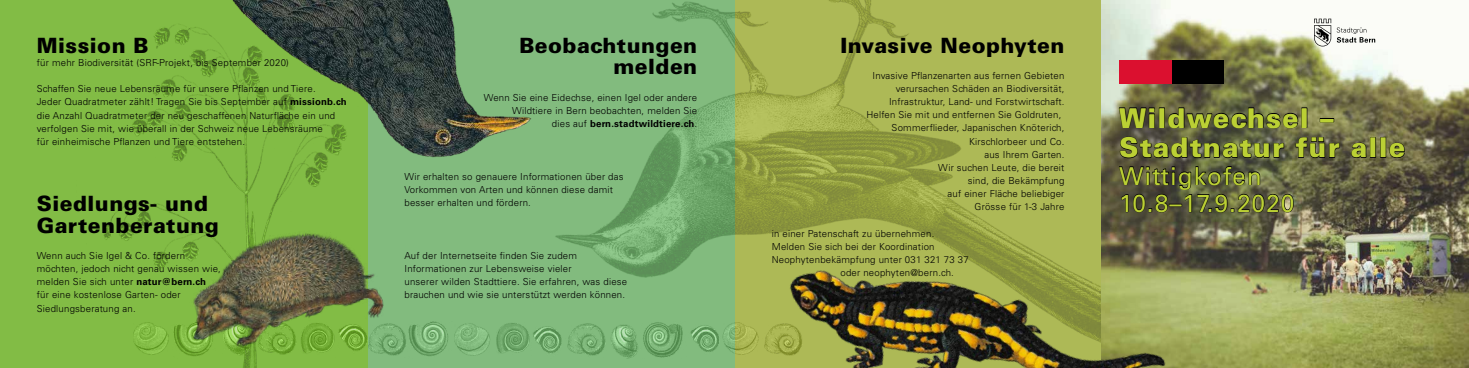
<style>
.page{position:relative;width:1469px;height:368px;background:#fff}
.page>*{position:absolute;margin:0;border:0;box-sizing:border-box;transform-origin:0 0}
.t1{font:900 27.12px/29.8px "Univers LT Std";letter-spacing:.04em;color:#bbd034}
.t2{font:24.5px/27.1px "Univers LT Std";letter-spacing:.04em;color:#bbd034}
.t3{font:900 21px/21.9px "Univers LT Std";letter-spacing:.02em;color:#000;text-align:right}
.t4{font:300 9.62px/13.1px "Univers LT Std";letter-spacing:.02em;color:#000}
.s1{font-weight:700}
</style>
<div class="page">
<div style="left:367px;top:0;width:367px;height:367px;background:#82bb7e"></div>
<div style="left:0;top:0;width:367px;height:367px;background:#82bc45"></div>
<img style="left:103px;top:188px;width:265px;height:179px">
<img style="left:132px;top:0;width:399px;height:188px">
<img style="left:555px;top:0;width:546px;height:321px">
<img style="left:1101px;top:0;width:367px;height:367px">
<img style="left:134px;top:321px;width:649px;height:36px">
<svg style="left:1118px;top:107px;width:37px;height:21px"></svg>
<div style="left:1158px;top:107px;width:6px;height:21px;border:1px solid #000"></div>
<svg style="left:1167px;top:107px;width:131px;height:21px;background:#505134"></svg>
<div style="left:1301px;top:107px;width:6px;height:21px;border:1px solid #000"></div>
<div style="left:1319px;top:118px;width:15px;height:4px;border:1px solid #000"></div>
<svg style="left:1119px;top:136px;width:165px;height:22px;background:#4a4b36"></svg>
<svg style="left:1294px;top:136px;width:45px;height:22px"></svg>
<svg style="left:1350px;top:142px;width:17px;height:16px"></svg>
<div style="left:1369px;top:137px;width:6px;height:20px;border:1px solid #000"></div>
<div style="left:1380px;top:137px;width:6px;height:20px;border:1px solid #000"></div>
<svg style="left:1388px;top:142px;width:17px;height:16px"></svg>
<svg style="left:1118px;top:165px;width:176px;height:47px;background:#515237"></svg>
<img style="left:783px;top:180px;width:388px;height:187px">
<div style="left:1170px;top:60px;width:53px;height:23px;background:#000"></div>
<div style="left:1119px;top:60px;width:52px;height:23px;background:#db102f"></div>
<svg style="left:1313px;top:19px;width:62px;height:27px"></svg>
<img style="left:171px;top:216px;width:216px;height:143px">
<h3 class="t3" style="left:37px;top:34px;width:113px">Mission B</h3>
<p class="t4" style="left:37px;top:56px;width:254px">für mehr Biodiversität (SRF-Projekt, bis September 2020)</p>
<p class="t4" style="left:37px;top:82px;width:311px">Schaffen Sie neue Lebensräume für unsere Pflanzen und Tiere.<br>Jeder Quadratmeter zählt! Tragen Sie bis September auf <span class="s1">missionb.ch </span>die Anzahl Quadratmeter der neu geschaffenen Naturfläche ein und verfolgen Sie mit, wie überall in der Schweiz neue Lebensräume<br>für einheimische Pflanzen und Tiere entstehen.</p>
<h3 class="t3" style="left:37px;top:191px;width:184px;text-align:left">Siedlungs- und<br>Gartenberatung</h3>
<p class="t4" style="left:37px;top:248px;width:186px">Wenn auch Sie Igel &amp; Co. fördern möchten, jedoch nicht genau wissen wie, melden Sie sich unter <span class="s1">natur@bern.ch<br></span>für eine kostenlose Garten- oder<br>Siedlungsberatung an.</p>
<h3 class="t3" style="left:519px;top:34px;width:179px">Beobachtungen melden</h3>
<p class="t4" style="left:484px;top:91px;width:215px;text-align:right">Wenn Sie eine Eidechse, einen Igel oder andere<br>Wildtiere in Bern beobachten, melden Sie<br>dies auf <span class="s1">bern.stadtwildtiere.ch</span>.</p>
<p class="t4" style="left:404px;top:169px;width:221px">Wir erhalten so genauere Informationen über das<br>Vorkommen von Arten und können diese damit besser erhalten und fördern.</p>
<p class="t4" style="left:404px;top:248px;width:224px">Auf der Internetseite finden Sie zudem Informationen zur Lebensweise vieler<br>unserer wilden Stadttiere. Sie erfahren, was diese brauchen und wie sie unterstützt werden können.</p>
<h3 class="t3" style="left:840px;top:34px;width:225px">Invasive Neophyten</h3>
<p class="t4" style="left:872px;top:69px;width:193px">Invasive Pflanzenarten aus fernen Gebieten</p>
<p class="t4" style="left:895px;top:82px;width:170px">verursachen Schäden an Biodiversität,</p>
<p class="t4" style="left:889px;top:95px;width:177px">Infrastruktur, Land- und Forstwirtschaft.</p>
<p class="t4" style="left:866px;top:108px;width:196px">Helfen Sie mit und entfernen Sie Goldruten,</p>
<p class="t4" style="left:891px;top:121px;width:174px">Sommerflieder, Japanischen Knöterich,</p>
<p class="t4" style="left:969px;top:134px;width:97px">Kirschlorbeer und Co.</p>
<p class="t4" style="left:984px;top:147px;width:82px">aus Ihrem Garten.</p>
<p class="t4" style="left:938px;top:161px;width:128px">Wir suchen Leute, die bereit</p>
<p class="t4" style="left:968px;top:174px;width:98px">sind, die Bekämpfung</p>
<p class="t4" style="left:947px;top:187px;width:118px">auf einer Fläche beliebiger</p>
<p class="t4" style="left:974px;top:200px;width:91px">Grösse für 1-3 Jahre</p>
<p class="t4" style="left:771px;top:226px;width:164px">in einer Patenschaft zu übernehmen.</p>
<p class="t4" style="left:771px;top:239px;width:164px">Melden Sie sich bei der Koordination</p>
<p class="t4" style="left:771px;top:252px;width:199px">Neophytenbekämpfung unter 031 321 73 37</p>
<p class="t4" style="left:840px;top:266px;width:115px">oder neophyten@bern.ch.</p>
<h1 class="t1" style="left:1119px;top:102px;width:288px">Wildwechsel –<br>Stadtnatur für alle</h1>
<h2 class="t2" style="left:1119px;top:162px;width:177px">Wittigkofen<br>10.8–17.9.2020</h2>
</div>
